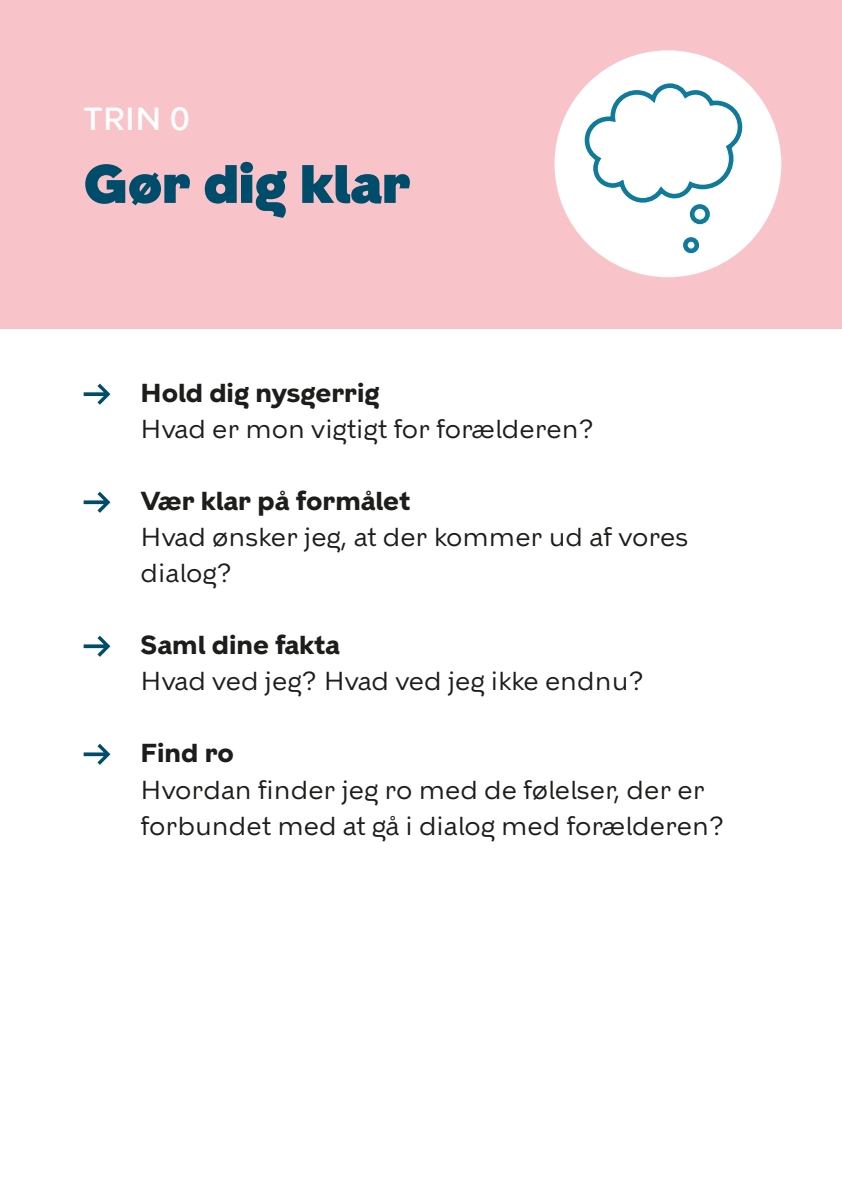
<style>
.page{position:relative;width:842px;height:1191px;background:#fff}
.page>*{position:absolute;margin:0;border:0;box-sizing:border-box;transform-origin:0 0}
.t1{font:900 54px "KBH";color:#004c6b}
.t2{font:500 32px "KBH";color:#fff}
.t3{font:26px/36px "KBH";color:#1d1d1b}
.t4{font:700 26px "KBH";color:#1d1d1b}
</style>
<div class="page">
<div style="left:0;top:0;width:842px;height:329px;background:#f8c4c9"></div>
<svg style="left:84px;top:491px;width:26px;height:22px"></svg>
<svg style="left:84px;top:635px;width:26px;height:22px"></svg>
<svg style="left:84px;top:743px;width:26px;height:22px"></svg>
<svg style="left:84px;top:383px;width:26px;height:22px"></svg>
<div style="left:554px;top:50px;width:227px;height:227px;background:#fff;border-radius:50%"></div>
<svg style="left:582px;top:81px;width:161px;height:124px"></svg>
<div style="left:690px;top:204px;width:20px;height:20px;border:5px solid #107a9a;border-radius:50%"></div>
<div style="left:683px;top:237px;width:16px;height:16px;border:5px solid #107a9a;border-radius:50%"></div>
<p class="t2" style="left:84px;top:99px;width:108px">TRIN 0</p>
<p class="t1" style="left:84px;top:152px;width:328px">Gør dig klar</p>
<p class="t4" style="left:141px;top:377px;width:240px">Hold dig nysgerrig</p>
<p class="t3" style="left:141px;top:411px;width:455px">Hvad er mon vigtigt for forælderen?</p>
<p class="t4" style="left:141px;top:485px;width:271px">Vær klar på formålet</p>
<p class="t3" style="left:141px;top:519px;width:549px">Hvad ønsker jeg, at der kommer ud af vores dialog?</p>
<p class="t4" style="left:141px;top:629px;width:201px">Saml dine fakta</p>
<p class="t3" style="left:141px;top:663px;width:505px">Hvad ved jeg? Hvad ved jeg ikke endnu?</p>
<p class="t4" style="left:141px;top:737px;width:95px">Find ro</p>
<p class="t3" style="left:141px;top:771px;width:586px">Hvordan finder jeg ro med de følelser, der er forbundet med at gå i dialog med forælderen?</p>
</div>
